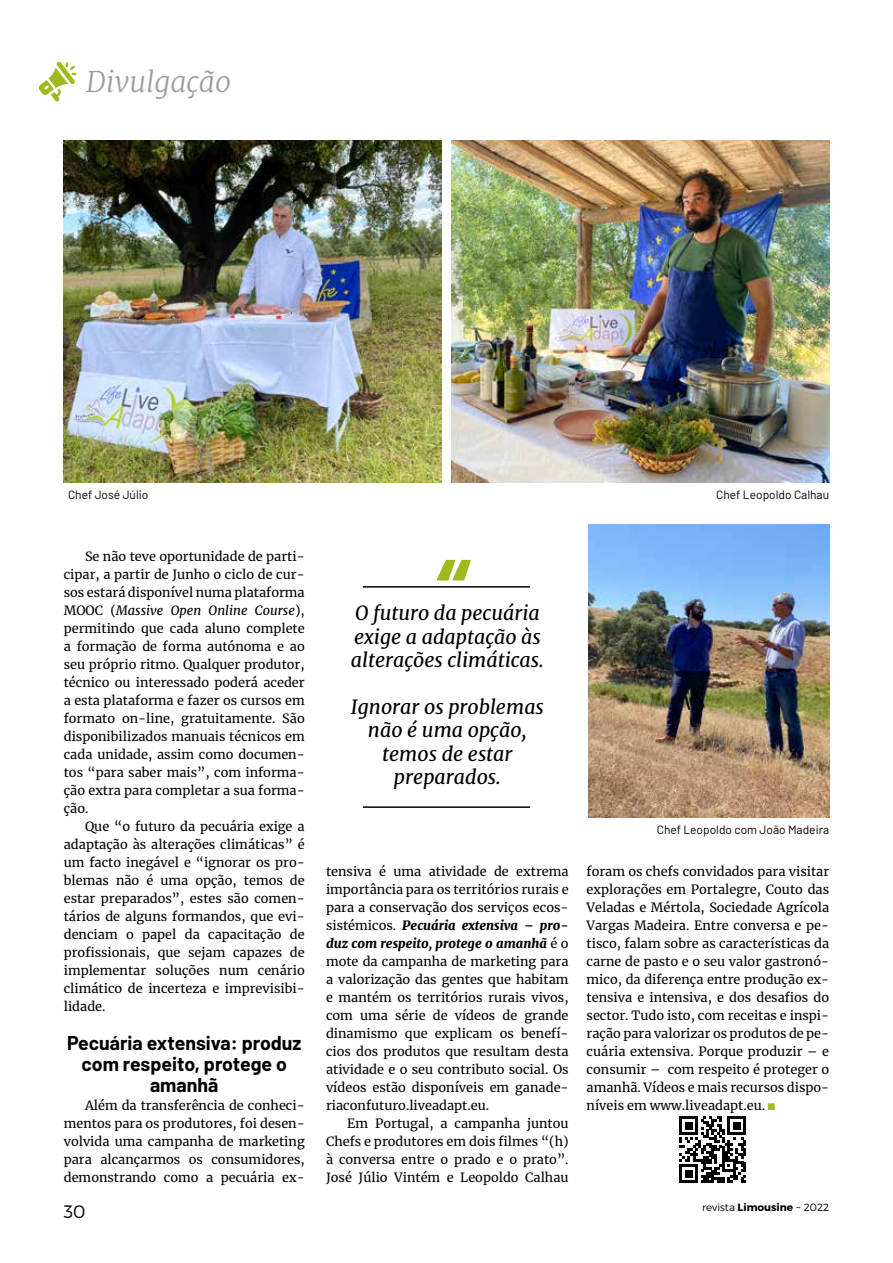
<style>
.page{position:relative;width:893px;height:1263px;background:#fff}
.page>*{position:absolute;margin:0;border:0;box-sizing:border-box;transform-origin:0 0}
.t1{font:italic 700 91.5px "Barlow";color:#a0ba1d}
.t2{font:italic 300 28.35px "Merriweather";color:#9d9d9c}
.t3{font:italic 19.5px/23.4px "Merriweather";color:#000}
.t4{font:700 19.5px/21px "Barlow";color:#000;text-align:center}
.t5{font:300 18px "Montserrat";color:#000}
.t6{font:12.75px/18px "Merriweather";color:#000;text-align:justify}
.t7{font:12px "Barlow";color:#000}
.t8{font:300 10.5px "Montserrat";color:#000}
.s1{font-style:italic}
.s2{font-weight:900;font-style:italic}
.s3{font-size:12px;color:#a0ba1d}
.s4{font-weight:700}
</style>
<div class="page">
<svg style="left:38px;top:61px;width:38px;height:41px"></svg>
<img style="left:452px;top:140px;width:377px;height:343px">
<img style="left:64px;top:140px;width:378px;height:343px">
<img style="left:588px;top:525px;width:241px;height:292px">
<hr style="left:363px;top:586px;width:167px;height:2px;background:#000">
<hr style="left:363px;top:806px;width:167px;height:2px;background:#000">
<svg style="left:680px;top:1116px;width:66px;height:67px"></svg>
<h2 class="t2" style="left:86px;top:61px;width:146px">Divulgação</h2>
<p class="t7" style="left:68px;top:486px;width:82px">Chef José Júlio</p>
<p class="t7" style="left:716px;top:486px;width:114px">Chef Leopoldo Calhau</p>
<p class="t6" style="left:64px;top:547px;width:242px;text-indent:21px">Se não teve oportunidade de parti&shy;cipar, a partir de Junho o ciclo de cur&shy;sos estará disponível numa plataforma MOOC (<span class="s1">Massive Open Online Course</span>), permitindo que cada aluno complete a formação de forma autónoma e ao seu próprio ritmo. Qualquer produtor, técnico ou interessado poderá aceder a esta plataforma e fazer os cursos em formato on-line, gratuitamente. São disponibilizados manuais técnicos em cada unidade, assim como documen&shy;tos “para saber mais”, com informa&shy;ção extra para completar a sua forma&shy;ção.</p>
<p class="t6" style="left:64px;top:817px;width:242px;text-indent:21px">Que “o futuro da pecuária exige a adaptação às alterações climáticas” é um facto inegável e “ignorar os pro&shy;blemas não é uma opção, temos de estar preparados”, estes são comen&shy;tários de alguns formandos, que evi&shy;denciam o papel da capacitação de profissionais, que sejam capazes de implementar soluções num cenário climático de incerteza e imprevisibi&shy;lidade.</p>
<h3 class="t4" style="left:67px;top:1031px;width:236px">Pecuária extensiva: produz com respeito, protege o amanhã</h3>
<p class="t6" style="left:64px;top:1096px;width:242px;text-indent:21px">Além da transferência de conheci&shy;mentos para os produtores, foi desen&shy;volvida uma campanha de marketing para alcançarmos os consumidores, demonstrando como a pecuária ex-</p>
<h1 class="t1" style="left:433px;top:523px;width:34px">“</h1>
<h3 class="t3" style="left:351px;top:601px;width:194px">O futuro da pecuária exige a adaptação às alterações climáticas.</h3>
<h3 class="t3" style="left:351px;top:695px;width:194px;text-align:center">Ignorar os problemas não é uma opção, temos de estar preparados.</h3>
<p class="t6" style="left:326px;top:862px;width:244px">tensiva é uma atividade de extrema importância para os territórios rurais e para a conservação dos serviços ecos&shy;sistémicos. <span class="s2">Pecuária extensiva – pro&shy;duz com respeito, protege o amanhã</span> é o mote da campanha de marketing para a valorização das gentes que habitam e mantém os territórios rurais vivos, com uma série de vídeos de grande dinamismo que explicam os benefí&shy;cios dos produtos que resultam desta atividade e o seu contributo social. Os vídeos estão disponíveis em ganade&shy;riaconfuturo.liveadapt.eu.</p>
<p class="t6" style="left:326px;top:1114px;width:244px;text-indent:21px">Em Portugal, a campanha juntou Chefs e produtores em dois filmes “(h) à conversa entre o prado e o prato”.<br>José Júlio Vintém e Leopoldo Calhau</p>
<p class="t7" style="left:657px;top:821px;width:174px">Chef Leopoldo com João Madeira</p>
<p class="t6" style="left:587px;top:862px;width:244px">foram os chefs convidados para visitar explorações em Portalegre, Couto das Veladas e Mértola, Sociedade Agrícola Vargas Madeira. Entre conversa e pe&shy;tisco, falam sobre as características da carne de pasto e o seu valor gastronó&shy;mico, da diferença entre produção ex&shy;tensiva e intensiva, e dos desafios do sector. Tudo isto, com receitas e inspi&shy;ração para valorizar os produtos de pe&shy;cuária extensiva. Porque produzir – e consumir – com respeito é proteger o amanhã. Vídeos e mais recursos dispo&shy;níveis em www.liveadapt.eu. <span class="s3">◼</span></p>
<h3 class="t5" style="left:64px;top:1200px;width:23px">30</h3>
<p class="t8" style="left:702px;top:1200px;width:128px">revista <span class="s4">Limousine</span> ~ 2022</p>
</div>
